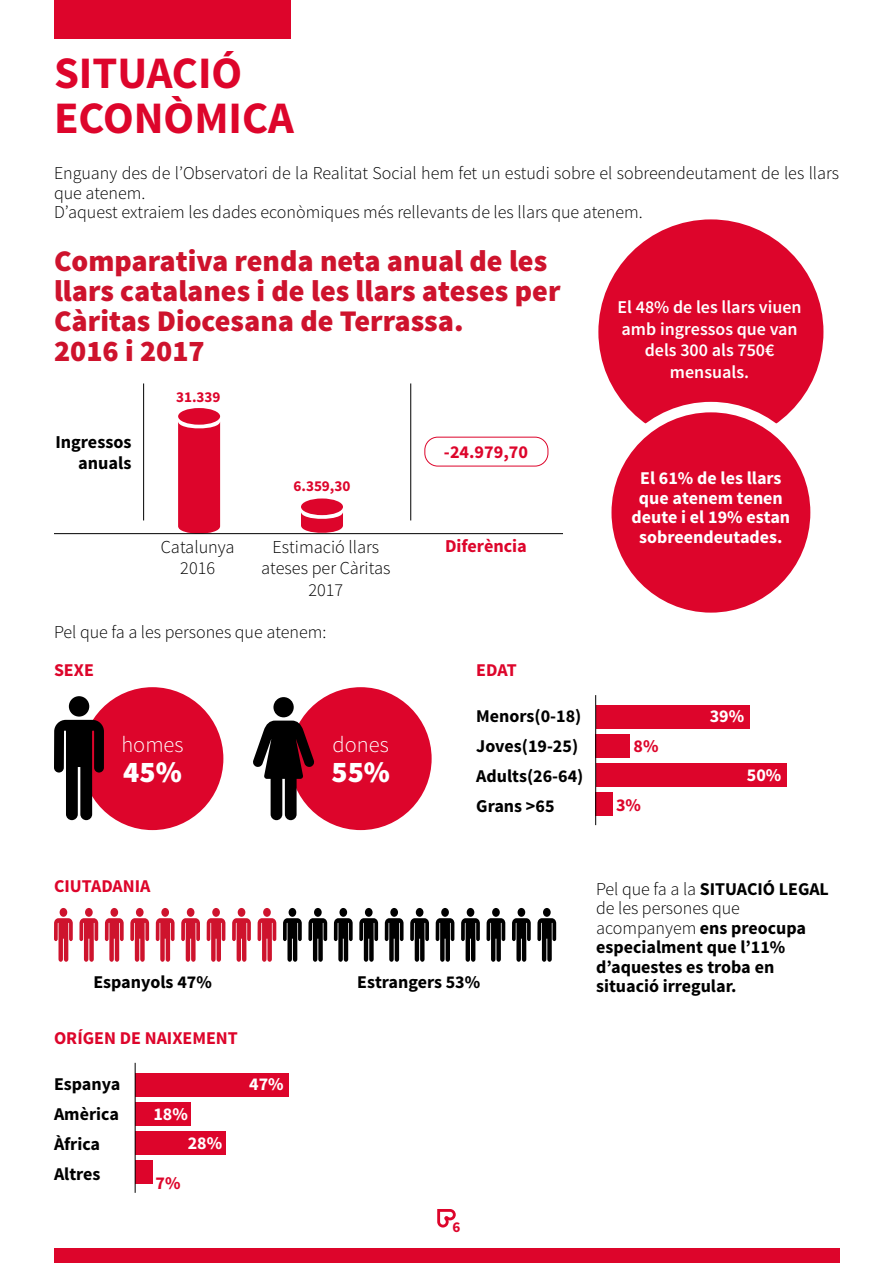
<style>
.page{position:relative;width:893px;height:1263px;background:#fff}
.page>*{position:absolute;margin:0;border:0;box-sizing:border-box;transform-origin:0 0}
.t1{font:700 45px/45px "Source Sans Pro";color:#dd052b}
.t2{font:900 30px/30px "Source Sans Pro";color:#ce132d}
.t3{font:900 30px "Source Sans Pro";color:#fff}
.t4{font:300 22.5px "Source Sans Pro";color:#fff}
.t5{font:300 18.15px/21.8px "Source Sans Pro";color:#000;text-align:center}
.t6{font:700 18.15px "Source Sans Pro";color:#dd052b}
.t7{font:700 18.15px/21.8px "Source Sans Pro";color:#000;text-align:right}
.t8{font:700 18px/30px "Source Sans Pro";color:#000}
.t9{font:300 18px/19.5px "Source Sans Pro";color:#000}
.t10{font:700 18px/19.5px "Source Sans Pro";color:#fff;text-align:center}
.t11{font:600 18px/21.6px "Source Sans Pro";color:#fff;text-align:center}
.t12{font:700 18px "Source Sans Pro";color:#dd052b}
.t13{font:700 15.15px "Source Sans Pro";color:#dd052b}
.t14{font:700 15px "Source Sans Pro";color:#dd052b}
.s1{font-weight:300}
</style>
<div class="page">
<svg style="left:437px;top:1209px;width:19px;height:18px"></svg>
<div style="left:54px;top:1248px;width:785px;height:15px;background:#dd052b"></div>
<div style="left:596px;top:705px;width:153px;height:23px;background:#dd052b"></div>
<div style="left:135px;top:1073px;width:154px;height:23px;background:#dd052b"></div>
<div style="left:596px;top:734px;width:34px;height:24px;background:#dd052b"></div>
<div style="left:135px;top:1102px;width:56px;height:23px;background:#dd052b"></div>
<div style="left:596px;top:763px;width:191px;height:24px;background:#dd052b"></div>
<div style="left:135px;top:1131px;width:90px;height:23px;background:#dd052b"></div>
<div style="left:596px;top:793px;width:17px;height:23px;background:#dd052b"></div>
<div style="left:135px;top:1160px;width:17px;height:24px;background:#dd052b"></div>
<div style="left:76px;top:682px;width:153px;height:153px;background:#dd052b;border-radius:50%"></div>
<div style="left:71px;top:677px;width:163px;height:163px;border:10px solid #fff;border-radius:50%"></div>
<div style="left:284px;top:682px;width:153px;height:153px;background:#dd052b;border-radius:50%"></div>
<div style="left:279px;top:677px;width:163px;height:163px;border:10px solid #fff;border-radius:50%"></div>
<div style="left:54px;top:0;width:236px;height:38px;background:#dd052b"></div>
<hr style="left:143px;top:383px;width:1px;height:137px;background:#000">
<hr style="left:410px;top:383px;width:1px;height:137px;background:#000">
<div style="left:424px;top:437px;width:124px;height:29px;border:1px solid #dd052b;border-radius:13px"></div>
<svg style="left:178px;top:421px;width:42px;height:114px"></svg>
<div style="left:178px;top:408px;width:42px;height:17px;background:#dd052b;border-radius:50%"></div>
<svg style="left:301px;top:512px;width:42px;height:23px"></svg>
<div style="left:301px;top:498px;width:42px;height:17px;background:#dd052b;border-radius:50%"></div>
<hr style="left:54px;top:533px;width:509px;height:1px;background:#000">
<div style="left:593px;top:214px;width:236px;height:236px;background:#dd052b;border-radius:50%"></div>
<div style="left:588px;top:209px;width:246px;height:246px;border:10px solid #fff;border-radius:50%"></div>
<div style="left:606px;top:407px;width:210px;height:211px;background:#dd052b;border-radius:50%"></div>
<div style="left:601px;top:402px;width:220px;height:221px;border:10px solid #fff;border-radius:50%"></div>
<svg style="left:54px;top:720px;width:50px;height:100px"></svg>
<div style="left:69px;top:696px;width:20px;height:20px;background:#000;border-radius:50%"></div>
<svg style="left:54px;top:918px;width:19px;height:44px"></svg>
<div style="left:60px;top:908px;width:7px;height:9px;background:#ce132d;border-radius:50%"></div>
<svg style="left:79px;top:918px;width:19px;height:44px"></svg>
<div style="left:85px;top:908px;width:8px;height:9px;background:#ce132d;border-radius:50%"></div>
<svg style="left:105px;top:918px;width:19px;height:44px"></svg>
<div style="left:110px;top:908px;width:8px;height:9px;background:#ce132d;border-radius:50%"></div>
<svg style="left:130px;top:918px;width:19px;height:44px"></svg>
<div style="left:136px;top:908px;width:8px;height:9px;background:#ce132d;border-radius:50%"></div>
<svg style="left:156px;top:918px;width:19px;height:44px"></svg>
<div style="left:161px;top:908px;width:8px;height:9px;background:#ce132d;border-radius:50%"></div>
<svg style="left:181px;top:918px;width:19px;height:44px"></svg>
<div style="left:187px;top:908px;width:7px;height:9px;background:#ce132d;border-radius:50%"></div>
<svg style="left:207px;top:918px;width:18px;height:44px"></svg>
<div style="left:212px;top:908px;width:8px;height:9px;background:#ce132d;border-radius:50%"></div>
<svg style="left:232px;top:918px;width:19px;height:44px"></svg>
<div style="left:238px;top:908px;width:7px;height:9px;background:#ce132d;border-radius:50%"></div>
<svg style="left:258px;top:918px;width:18px;height:44px"></svg>
<div style="left:263px;top:908px;width:8px;height:9px;background:#ce132d;border-radius:50%"></div>
<svg style="left:283px;top:918px;width:19px;height:44px"></svg>
<div style="left:289px;top:908px;width:7px;height:9px;background:#000;border-radius:50%"></div>
<svg style="left:308px;top:918px;width:19px;height:44px"></svg>
<div style="left:314px;top:908px;width:8px;height:9px;background:#000;border-radius:50%"></div>
<svg style="left:334px;top:918px;width:19px;height:44px"></svg>
<div style="left:339px;top:908px;width:8px;height:9px;background:#000;border-radius:50%"></div>
<svg style="left:359px;top:918px;width:19px;height:44px"></svg>
<div style="left:365px;top:908px;width:8px;height:9px;background:#000;border-radius:50%"></div>
<svg style="left:385px;top:918px;width:19px;height:44px"></svg>
<div style="left:390px;top:908px;width:8px;height:9px;background:#000;border-radius:50%"></div>
<svg style="left:410px;top:918px;width:19px;height:44px"></svg>
<div style="left:416px;top:908px;width:7px;height:9px;background:#000;border-radius:50%"></div>
<svg style="left:436px;top:918px;width:18px;height:44px"></svg>
<div style="left:441px;top:908px;width:8px;height:9px;background:#000;border-radius:50%"></div>
<svg style="left:461px;top:918px;width:19px;height:44px"></svg>
<div style="left:467px;top:908px;width:7px;height:9px;background:#000;border-radius:50%"></div>
<svg style="left:486px;top:918px;width:19px;height:44px"></svg>
<div style="left:492px;top:908px;width:8px;height:9px;background:#000;border-radius:50%"></div>
<svg style="left:512px;top:918px;width:19px;height:44px"></svg>
<div style="left:518px;top:908px;width:7px;height:9px;background:#000;border-radius:50%"></div>
<svg style="left:537px;top:918px;width:19px;height:44px"></svg>
<div style="left:543px;top:908px;width:8px;height:9px;background:#000;border-radius:50%"></div>
<svg style="left:253px;top:721px;width:62px;height:99px"></svg>
<div style="left:273px;top:697px;width:21px;height:20px;background:#000;border-radius:50%"></div>
<hr style="left:595px;top:695px;width:1px;height:130px;background:#000">
<hr style="left:135px;top:1063px;width:1px;height:130px;background:#000">
<h1 class="t1" style="left:54px;top:52px;width:241px">SITUACIÓ<br>ECONÒMICA</h1>
<p class="t9" style="left:54px;top:164px;width:786px">Enguany des de l’Observatori de la Realitat Social hem fet un estudi sobre el sobreendeutament de les llars que atenem.<br>D’aquest extraiem les dades econòmiques més rellevants de les llars que atenem.</p>
<h2 class="t2" style="left:54px;top:248px;width:508px">Comparativa renda neta anual de les llars catalanes i de les llars ateses per<br>Càritas Diocesana de Terrassa.<br>2016 i 2017</h2>
<p class="t7" style="left:55px;top:431px;width:78px">Ingressos anuals</p>
<p class="t13" style="left:176px;top:387px;width:46px">31.339</p>
<p class="t13" style="left:293px;top:476px;width:59px">6.359,30</p>
<p class="t6" style="left:444px;top:440px;width:86px">-24.979,70</p>
<p class="t5" style="left:161px;top:536px;width:75px">Catalunya<br>2016</p>
<p class="t5" style="left:261px;top:536px;width:131px">Estimació llars ateses per Càritas<br>2017</p>
<p class="t6" style="left:445px;top:535px;width:83px">Diferència</p>
<p class="t9" style="left:54px;top:622px;width:274px">Pel que fa a les persones que atenem:</p>
<p class="t12" style="left:54px;top:658px;width:41px">SEXE</p>
<p class="t4" style="left:121px;top:731px;width:64px">homes</p>
<h2 class="t3" style="left:123px;top:753px;width:60px">45%</h2>
<p class="t4" style="left:333px;top:731px;width:58px">dones</p>
<h2 class="t3" style="left:331px;top:753px;width:60px">55%</h2>
<p class="t12" style="left:476px;top:658px;width:42px">EDAT</p>
<p class="t8" style="left:476px;top:702px;width:109px">Menors(0-18)<br>Joves(19-25)<br>Adults(26-64)<br>Grans &gt;65</p>
<p class="t11" style="left:618px;top:297px;width:186px">El 48% de les llars viuen amb ingressos que van dels 300 als 750€ mensuals.</p>
<p class="t10" style="left:632px;top:469px;width:160px">El 61% de les llars que atenem tenen deute i el 19% estan sobreendeutades.</p>
<p class="t12" style="left:634px;top:734px;width:26px">8%</p>
<p class="t12" style="left:616px;top:793px;width:26px">3%</p>
<p class="t10" style="left:710px;top:707px;width:36px">39%</p>
<p class="t10" style="left:747px;top:766px;width:36px">50%</p>
<p class="t12" style="left:54px;top:874px;width:98px">CIUTADANIA</p>
<p class="t8" style="left:93px;top:967px;width:120px">Espanyols 47%</p>
<p class="t8" style="left:357px;top:967px;width:124px">Estrangers 53%</p>
<p class="t12" style="left:54px;top:1026px;width:185px">ORÍGEN DE NAIXEMENT</p>
<p class="t8" style="left:54px;top:1069px;width:68px">Espanya<br>Amèrica<br>Àfrica<br>Altres</p>
<p class="t10" style="left:153px;top:1105px;width:36px">18%</p>
<p class="t10" style="left:188px;top:1134px;width:36px">28%</p>
<p class="t12" style="left:156px;top:1171px;width:26px">7%</p>
<p class="t10" style="left:249px;top:1075px;width:36px">47%</p>
<p class="t14" style="left:453px;top:1217px;width:9px">6</p>
<p class="t8" style="left:596px;top:880px;width:234px;line-height:19.5px"><span class="s1">Pel que fa a la</span> SITUACIÓ LEGAL <span class="s1">de les persones que acompanyem</span> ens preocupa especialment que l’11% d’aquestes es troba en situació irregular.</p>
</div>
